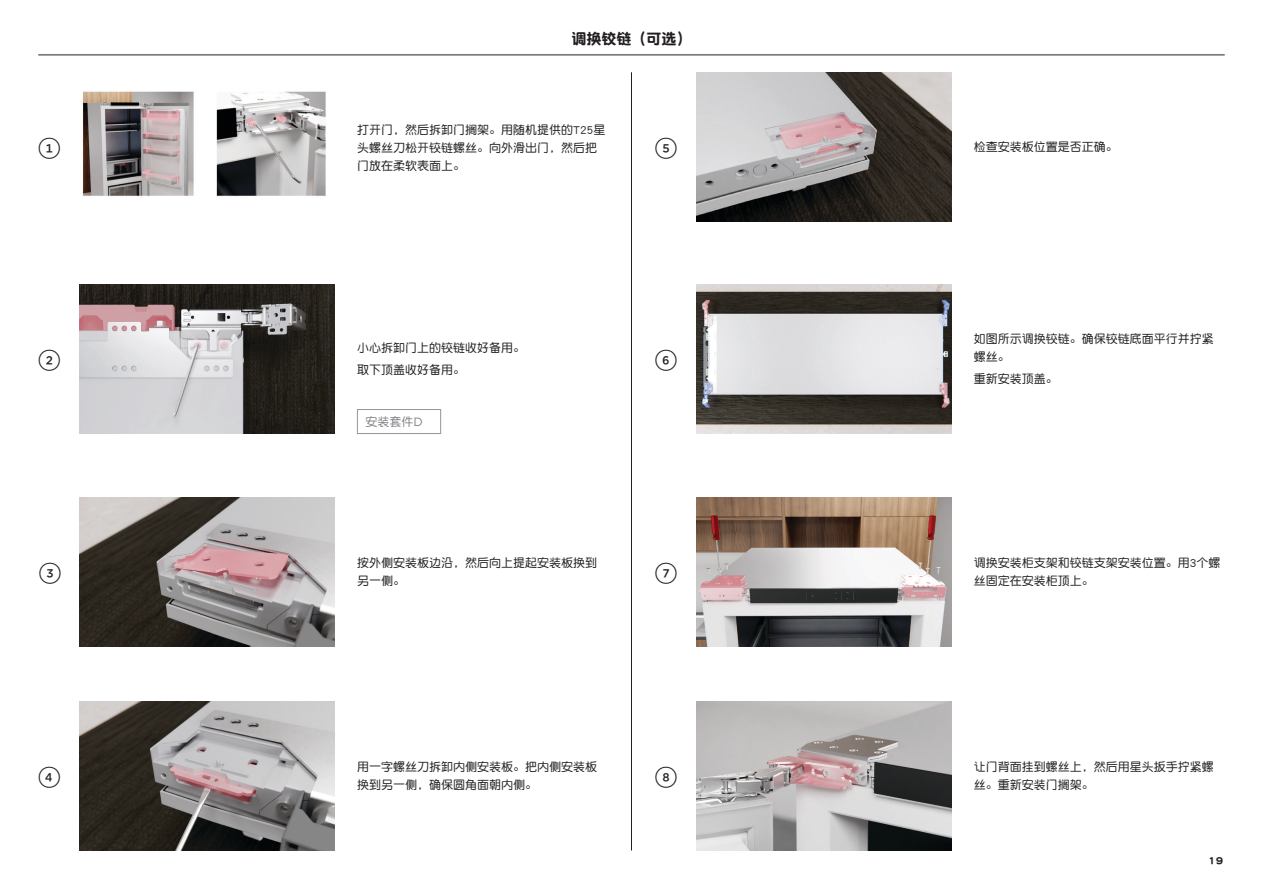
<style>
.page{position:relative;width:1263px;height:893px;background:#fff}
.page>*{position:absolute;margin:0;border:0;box-sizing:border-box;transform-origin:0 0}
.t1{font:500 22.5px "Gotham FP Nos";color:#231f20}
.t2{font:15px "DF Yuan GB W9";color:#231f20}
.t3{font:12px/18px "DF Yuan GB W5";color:#231f20}
.t4{font:12px "DF Yuan GB W5";color:#808285}
.t5{font:10.5px "DF Yuan GB W9";color:#231f20}
.s1{font-family:"Gotham"}
</style>
<div class="page">
<hr style="left:38px;top:55px;width:1187px;height:1px;background:#231f20">
<hr style="left:631px;top:72px;width:1px;height:778px;background:#231f20">
<img style="left:82px;top:91px;width:244px;height:105px">
<img style="left:80px;top:285px;width:255px;height:149px">
<img style="left:80px;top:497px;width:255px;height:149px">
<img style="left:80px;top:702px;width:255px;height:148px">
<img style="left:696px;top:72px;width:255px;height:149px">
<img style="left:696px;top:285px;width:255px;height:149px">
<img style="left:696px;top:497px;width:255px;height:149px">
<img style="left:696px;top:702px;width:255px;height:148px">
<div style="left:357px;top:409px;width:84px;height:25px;background:#fff;border:1px solid #949698"></div>
<p class="t2" style="left:571px;top:30px;width:121px">调换铰链（可选）</p>
<h1 class="t1" style="left:38px;top:137px;width:24px">1</h1>
<p class="t3" style="left:357px;top:121px;width:250px">打开门，然后拆卸门搁架。用随机提供的T25星头螺丝刀松开铰链螺丝。向外滑出门，然后把门放在柔软表面上。</p>
<h1 class="t1" style="left:655px;top:137px;width:24px">5</h1>
<p class="t3" style="left:974px;top:137px;width:145px">检查安装板位置是否正确。</p>
<h1 class="t1" style="left:38px;top:350px;width:24px">2</h1>
<p class="t3" style="left:357px;top:337px;width:169px;line-height:22.2px">小心拆卸门上的铰链收好备用。取下顶盖收好备用。</p>
<h1 class="t1" style="left:655px;top:350px;width:24px">6</h1>
<p class="t3" style="left:974px;top:330px;width:241px">如图所示调换铰链。确保铰链底面平行并拧紧螺丝。</p>
<p class="t3" style="left:974px;top:370px;width:85px">重新安装顶盖。</p>
<p class="t4" style="left:365px;top:416px;width:59px">安装套件<span class="s1">D</span></p>
<h1 class="t1" style="left:39px;top:563px;width:24px">3</h1>
<p class="t3" style="left:357px;top:553px;width:241px">按外侧安装板边沿，然后向上提起安装板换到另一侧。</p>
<h1 class="t1" style="left:655px;top:563px;width:24px">7</h1>
<p class="t3" style="left:974px;top:553px;width:248px">调换安装柜支架和铰链支架安装位置。用3个螺丝固定在安装柜顶上。</p>
<h1 class="t1" style="left:38px;top:767px;width:24px">4</h1>
<p class="t3" style="left:357px;top:757px;width:241px">用一字螺丝刀拆卸内侧安装板。把内侧安装板换到另一侧，确保圆角面朝内侧。</p>
<h1 class="t1" style="left:655px;top:767px;width:24px">8</h1>
<p class="t3" style="left:974px;top:757px;width:241px">让门背面挂到螺丝上，然后用星头扳手拧紧螺</p>
<p class="t3" style="left:974px;top:775px;width:121px">丝。重新安装门搁架。</p>
<p class="t5" style="left:1208px;top:854px;width:17px">19</p>
</div>
